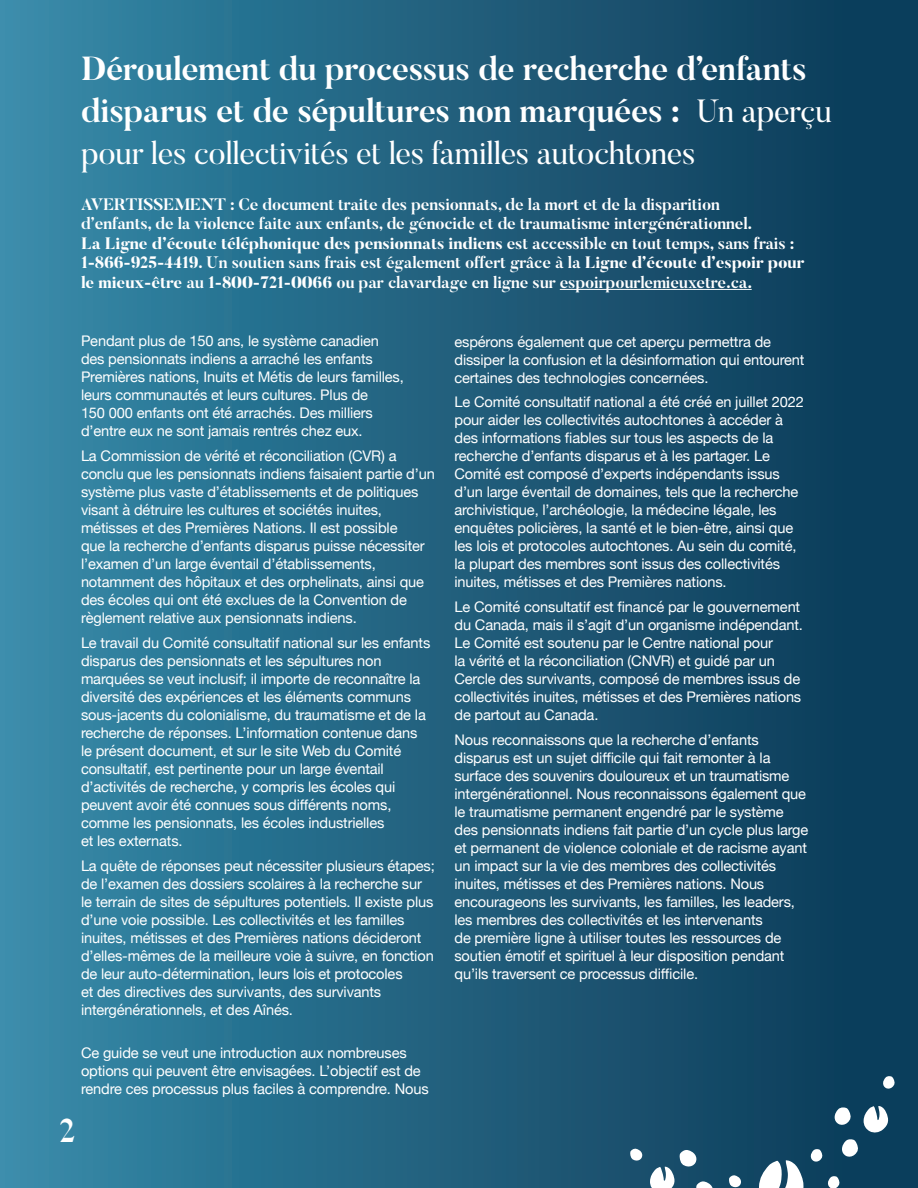
<style>
.page{position:relative;width:918px;height:1188px;background:#fff}
.page>*{position:absolute;margin:0;border:0;box-sizing:border-box;transform-origin:0 0}
.t1{font:700 33.15px/42px "Butler";letter-spacing:-.015em;color:#fff}
.t2{font:700 33px "Butler";color:#fff}
.t3{font:31.95px "Butler";letter-spacing:-.015em;color:#fff}
.t4{font:700 16.5px/19.5px "Butler";letter-spacing:-.01em;color:#fff}
.t5{font:14.7px/18px "Helvetica Neue";letter-spacing:-.01em;color:#fff}
.s1{font-weight:400;font-size:31.95px}
.s2{font-weight:800}
</style>
<div class="page">
<div style="left:0;top:0;width:918px;height:1188px;background:linear-gradient(to right,#378aa8,#093754)"></div>
<hr style="left:560px;top:289px;width:192px;height:1px;background:#fff">
<svg style="left:883px;top:1076px;width:12px;height:13px"></svg>
<svg style="left:630px;top:1148px;width:13px;height:13px"></svg>
<svg style="left:650px;top:1150px;width:63px;height:38px"></svg>
<svg style="left:729px;top:1175px;width:12px;height:12px"></svg>
<svg style="left:863px;top:1106px;width:27px;height:27px"></svg>
<svg style="left:835px;top:1107px;width:17px;height:18px"></svg>
<svg style="left:759px;top:1139px;width:100px;height:49px"></svg>
<h1 class="t1" style="left:81px;top:48px;width:752px">Déroulement du processus de recherche d’enfants disparus et de sépultures non marquées : <span class="s1">Un aperçu</span></h1>
<h3 class="t3" style="left:81px;top:133px;width:616px">pour les collectivités et les familles autochtones</h3>
<p class="t4" style="left:81px;top:195px;width:725px">AVERTISSEMENT : Ce document traite des pensionnats, de la mort et de la disparition<br>d’enfants, de la violence faite aux enfants, de génocide et de traumatisme intergénérationnel.<br><span class="s2">La Ligne d’écoute téléphonique des pensionnats indiens</span> est accessible en tout temps, sans frais :<br><span class="s2">1-866-925-4419</span>. Un soutien sans frais est également offert grâce à la <span class="s2">Ligne d’écoute d’espoir pour le mieux-être</span> au <span class="s2">1-800-721-0066</span> ou par clavardage en ligne sur espoirpourlemieuxetre.ca.</p>
<p class="t5" style="left:81px;top:333px;width:324px">Pendant plus de 150 ans, le système canadien des pensionnats indiens a arraché les enfants Premières nations, Inuits et Métis de leurs familles, leurs communautés et leurs cultures. Plus de<br>150 000 enfants ont été arrachés. Des milliers d’entre eux ne sont jamais rentrés chez eux.</p>
<p class="t5" style="left:81px;top:448px;width:355px">La Commission de vérité et réconciliation (CVR) a conclu que les pensionnats indiens faisaient partie d’un système plus vaste d’établissements et de politiques visant à détruire les cultures et sociétés inuites, métisses et des Premières Nations. Il est possible<br>que la recherche d’enfants disparus puisse nécessiter l’examen d’un large éventail d’établissements, notamment des hôpitaux et des orphelinats, ainsi que des écoles qui ont été exclues de la Convention de règlement relative aux pensionnats indiens.</p>
<p class="t5" style="left:81px;top:635px;width:351px">Le travail du Comité consultatif national sur les enfants disparus des pensionnats et les sépultures non marquées se veut inclusif; il importe de reconnaître la diversité des expériences et les éléments communs sous-jacents du colonialisme, du traumatisme et de la recherche de réponses. L’information contenue dans le présent document, et sur le site Web du Comité consultatif, est pertinente pour un large éventail d’activités de recherche, y compris les écoles qui peuvent avoir été connues sous différents noms, comme les pensionnats, les écoles industrielles<br>et les externats.</p>
<p class="t5" style="left:81px;top:857px;width:355px">La quête de réponses peut nécessiter plusieurs étapes; de l’examen des dossiers scolaires à la recherche sur le terrain de sites de sépultures potentiels. Il existe plus d’une voie possible. Les collectivités et les familles inuites, métisses et des Premières nations décideront d’elles-mêmes de la meilleure voie à suivre, en fonction de leur auto-détermination, leurs lois et protocoles<br>et des directives des survivants, des survivants intergénérationnels, et des Aînés.</p>
<p class="t5" style="left:81px;top:1044px;width:349px">Ce guide se veut une introduction aux nombreuses options qui peuvent être envisagées. L’objectif est de rendre ces processus plus faciles à comprendre. Nous</p>
<h2 class="t2" style="left:59px;top:1110px;width:18px">2</h2>
<p class="t5" style="left:454px;top:333px;width:352px">espérons également que cet aperçu permettra de dissiper la confusion et la désinformation qui entourent certaines des technologies concernées.</p>
<p class="t5" style="left:454px;top:394px;width:351px">Le Comité consultatif national a été créé en juillet 2022 pour aider les collectivités autochtones à accéder à des informations fiables sur tous les aspects de la recherche d’enfants disparus et à les partager. Le Comité est composé d’experts indépendants issus d’un large éventail de domaines, tels que la recherche archivistique, l’archéologie, la médecine légale, les enquêtes policières, la santé et le bien-être, ainsi que les lois et protocoles autochtones. Au sein du comité, la plupart des membres sont issus des collectivités inuites, métisses et des Premières nations.</p>
<p class="t5" style="left:454px;top:599px;width:350px">Le Comité consultatif est financé par le gouvernement du Canada, mais il s’agit d’un organisme indépendant.<br>Le Comité est soutenu par le Centre national pour<br>la vérité et la réconciliation (CNVR) et guidé par un Cercle des survivants, composé de membres issus de collectivités inuites, métisses et des Premières nations de partout au Canada.</p>
<p class="t5" style="left:454px;top:731px;width:355px">Nous reconnaissons que la recherche d’enfants disparus est un sujet difficile qui fait remonter à la surface des souvenirs douloureux et un traumatisme intergénérationnel. Nous reconnaissons également que le traumatisme permanent engendré par le système des pensionnats indiens fait partie d’un cycle plus large et permanent de violence coloniale et de racisme ayant un impact sur la vie des membres des collectivités inuites, métisses et des Premières nations. Nous encourageons les survivants, les familles, les leaders, les membres des collectivités et les intervenants<br>de première ligne à utiliser toutes les ressources de soutien émotif et spirituel à leur disposition pendant qu’ils traversent ce processus difficile.</p>
</div>
